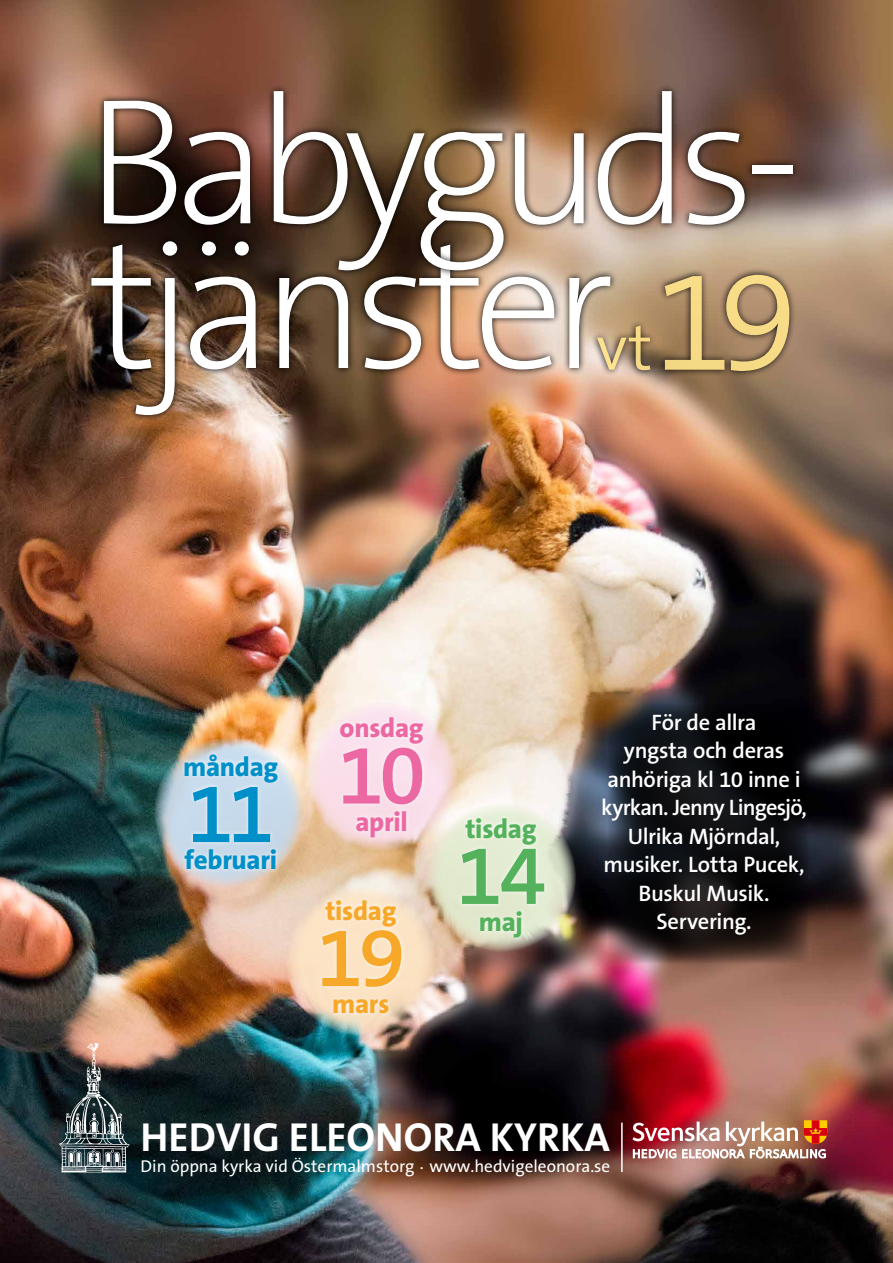
<style>
.page{position:relative;width:893px;height:1263px;background:#fff}
.page>*{position:absolute;margin:0;border:0;box-sizing:border-box;transform-origin:0 0}
.t1{font:200 181.05px "The Sans B2";letter-spacing:-.07em;color:#fff}
.t2{font:300 144px "The Sans B4";color:#ffe48a}
.t3{font:600 84.75px "The Sans B6";color:#0090c9}
.t4{font:600 84.75px "The Sans B6";color:#f7a829}
.t5{font:600 84.75px "The Sans B6";color:#ec68a3}
.t6{font:600 84.75px "The Sans B6";color:#54b25d}
.t7{font:300 64.5px "The Sans B4";color:#ffe48a}
.t8{font:700 40.72px "The Sans B7";color:#fff}
.t9{font:800 27px "The Sans B8";letter-spacing:-.015em;color:#0090c9}
.t10{font:800 27px "The Sans B8";letter-spacing:-.01em;color:#ec68a3}
.t11{font:800 27px "The Sans B8";letter-spacing:-.01em;color:#f7a829}
.t12{font:800 27px "The Sans B8";letter-spacing:-.01em;color:#54b25d}
.t13{font:600 22.5px/28.5px "The Sans B6";letter-spacing:-.02em;color:#fff;text-align:center}
.t14{font:17.17px "The Sans B5 Plain";color:#fff}
</style>
<div class="page">
<img style="left:0;top:0;width:893px;height:1263px">
<img style="left:632px;top:1120px;width:195px;height:38px">
<img style="left:53px;top:1042px;width:79px;height:132px">
<hr style="left:621px;top:1122px;width:2px;height:50px;background:#fff">
<img style="left:84px;top:235px;width:533px;height:187px">
<svg style="left:591px;top:277px;width:205px;height:101px;background:#8a7259"></svg>
<img style="left:97px;top:84px;width:703px;height:193px">
<img style="left:154px;top:738px;width:149px;height:149px;border-radius:50%">
<div style="left:180px;top:750px;width:102px;height:124px;background:#fff;opacity:.75"></div>
<svg style="left:287px;top:887px;width:148px;height:148px;background:#ecd7be"></svg>
<div style="left:317px;top:896px;width:89px;height:122px;background:#fff;opacity:.75"></div>
<svg style="left:309px;top:702px;width:148px;height:148px;background:#f5dcdc"></svg>
<div style="left:336px;top:713px;width:92px;height:129px;background:#fff;opacity:.75"></div>
<svg style="left:427px;top:803px;width:149px;height:149px;background:#ceccb7"></svg>
<div style="left:457px;top:813px;width:92px;height:129px;background:#fff;opacity:.75"></div>
<svg style="left:608px;top:704px;width:201px;height:259px;background:#171416"></svg>
<h1 class="t1" style="left:86px;top:65px;width:717px">Babyguds-</h1>
<h1 class="t1" style="left:91px;top:210px;width:525px">tjänster</h1>
<h2 class="t2" style="left:654px;top:244px;width:146px">19</h2>
<h3 class="t7" style="left:596px;top:313px;width:58px">vt</h3>
<p class="t9" style="left:183px;top:752px;width:97px">måndag</p>
<h3 class="t3" style="left:187px;top:768px;width:89px">11</h3>
<p class="t9" style="left:184px;top:846px;width:94px">februari</p>
<p class="t10" style="left:339px;top:714px;width:86px">onsdag</p>
<h3 class="t5" style="left:337px;top:729px;width:90px">10</h3>
<p class="t10" style="left:355px;top:807px;width:54px">april</p>
<p class="t12" style="left:465px;top:814px;width:73px">tisdag</p>
<h3 class="t6" style="left:456px;top:830px;width:91px">14</h3>
<p class="t12" style="left:479px;top:907px;width:46px">maj</p>
<p class="t11" style="left:325px;top:896px;width:73px">tisdag</p>
<h3 class="t4" style="left:316px;top:912px;width:91px">19</h3>
<p class="t11" style="left:332px;top:990px;width:59px">mars</p>
<p class="t13" style="left:601px;top:708px;width:207px">För de allra<br>yngsta och deras anhöriga kl 10 inne i kyrkan. Jenny Lingesjö,<br>Ulrika Mjörndal, musiker. Lotta Pucek,<br>Buskul Musik.<br>Servering.</p>
<h3 class="t8" style="left:141px;top:1115px;width:471px">HEDVIG ELEONORA KYRKA</h3>
<p class="t14" style="left:141px;top:1157px;width:471px">Din öppna kyrka vid Östermalmstorg . www.hedvigeleonora.se</p>
</div>
